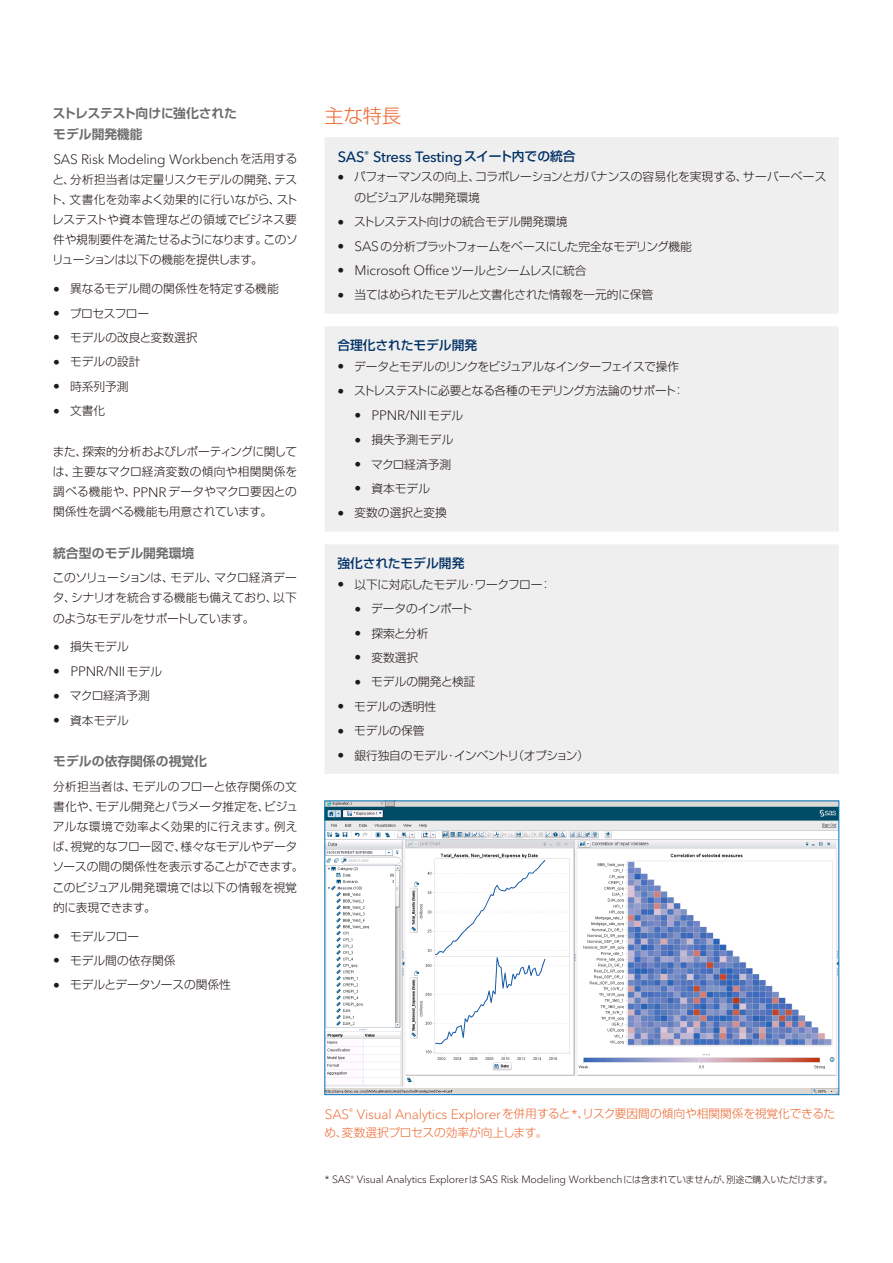
<style>
.page{position:relative;width:893px;height:1263px;background:#fff}
.page>*{position:absolute;margin:0;border:0;box-sizing:border-box;transform-origin:0 0}
.t1{font:300 19.2px "Shin Go Pr 6 N";color:#ec6b34}
.t2{font:500 14.85px "Avenir Next W1 G";letter-spacing:-.015em;color:#003064}
.t3{font:300 13.5px "Avenir Next W1 G";letter-spacing:-.015em;color:#221815}
.t4{font:700 12.75px/21.3px "Shin Go Pr 6 N De";color:#6d6c6c}
.t5{font:500 12.75px "Shin Go Pr 6 N";letter-spacing:-.005em;color:#003064}
.t6{font:300 11.7px/20.2px "Shin Go Pr 6 N";letter-spacing:-.005em;color:#221815;text-align:justify}
.t7{font:300 11.7px/19.2px "Shin Go Pr 6 N";letter-spacing:-.005em;color:#ec6b34}
.t8{font:300 11.7px "Shin Go Pr 6 N";letter-spacing:-.03em;color:#221815}
.t9{font:300 11.7px "Shin Go Pr 6 N";letter-spacing:-.035em;color:#221815}
.t10{font:300 10.5px "Avenir Next W1 G";letter-spacing:-.015em;color:#221815}
.s1{font-family:"Shin Go Pr 6 N";font-size:11.7px}
.s2{font-family:"Avenir Next W1 G";font-size:13.5px}
.s3{font-family:"Shin Go Pr 6 N";font-size:12.75px}
.s4{font-family:"Shin Go Pr 6 N";font-size:9px}
</style>
<div class="page">
<div style="left:325px;top:137px;width:514px;height:637px;background:#efefef"></div>
<img style="left:326px;top:802px;width:511px;height:291px">
<div style="left:324px;top:800px;width:515px;height:295px;border:1px solid #0076c0"></div>
<p class="t4" style="left:53px;top:101px;width:186px">ストレステスト向けに強化されたモデル開発機能</p>
<p class="t3" style="left:53px;top:151px;width:246px">SAS Risk Modeling Workbench<span class="s1">を活用する</span></p>
<p class="t6" style="left:51px;top:168px;width:249px">と、分析担当者は定量リスクモデルの開発、テスト、文書化を効率よく効果的に行いながら、ストレステストや資本管理などの領域でビジネス要件や規制要件を満たせるようになります。このソリューションは以下の機能を提供します。</p>
<p class="t6" style="left:53px;top:277px;width:227px"><span class="s2">•</span> 異なるモデル間の関係性を特定する機能</p>
<p class="t8" style="left:53px;top:303px;width:97px"><span class="s2">•</span> プロセスフロー</p>
<p class="t6" style="left:53px;top:326px;width:146px"><span class="s2">•</span> モデルの改良と変数選択</p>
<p class="t6" style="left:53px;top:351px;width:89px"><span class="s2">•</span> モデルの設計</p>
<p class="t6" style="left:53px;top:375px;width:77px"><span class="s2">•</span> 時系列予測</p>
<p class="t6" style="left:53px;top:400px;width:54px"><span class="s2">•</span> 文書化</p>
<p class="t6" style="left:53px;top:440px;width:246px">また、探索的分析およびレポーティングに関しては、主要なマクロ経済変数の傾向や相関関係を調べる機能や、<span class="s2">PPNR</span> データやマクロ要因との関係性を調べる機能も用意されています。</p>
<p class="t4" style="left:53px;top:542px;width:143px">統合型のモデル開発環境</p>
<p class="t6" style="left:52px;top:567px;width:246px">このソリューションは、モデル、マクロ経済データ、シナリオを統合する機能も備えており、以下のようなモデルをサポートしています。</p>
<p class="t6" style="left:53px;top:636px;width:77px"><span class="s2">•</span> 損失モデル</p>
<p class="t3" style="left:53px;top:663px;width:110px">• PPNR/NII <span class="s1">モデル</span></p>
<p class="t6" style="left:53px;top:685px;width:98px"><span class="s2">•</span> マクロ経済予測</p>
<p class="t6" style="left:53px;top:709px;width:77px"><span class="s2">•</span> 資本モデル</p>
<p class="t4" style="left:53px;top:750px;width:155px">モデルの依存関係の視覚化</p>
<p class="t6" style="left:52px;top:775px;width:253px;text-align:left">分析担当者は、モデルのフローと依存関係の文書化や、モデル開発とパラメータ推定を、ビジュアルな環境で効率よく効果的に行えます。例えば、視覚的なフロー図で、様々なモデルやデータソースの間の関係性を表示することができます。このビジュアル開発環境では以下の情報を視覚的に表現できます。</p>
<p class="t6" style="left:53px;top:925px;width:88px"><span class="s2">•</span> モデルフロー</p>
<p class="t6" style="left:53px;top:949px;width:124px"><span class="s2">•</span> モデル間の依存関係</p>
<p class="t6" style="left:53px;top:974px;width:179px"><span class="s2">•</span> モデルとデータソースの関係性</p>
<h1 class="t1" style="left:325px;top:100px;width:78px">主な特長</h1>
<p class="t2" style="left:338px;top:147px;width:240px">SAS<sup>®</sup> Stress Testing<span class="s3">スイート内での統合</span></p>
<p class="t6" style="left:354px;top:166px;width:474px;text-indent:-17px"><span class="s2">•</span> パフォーマンスの向上、コラボレーションとガバナンスの容易化を実現する、サーバーベースのビジュアルな開発環境</p>
<p class="t6" style="left:337px;top:210px;width:232px"><span class="s2">•</span> ストレステスト向けの統合モデル開発環境</p>
<p class="t6" style="left:337px;top:235px;width:356px"><span class="s2">• SAS</span> の分析プラットフォームをベースにした完全なモデリング機能</p>
<p class="t3" style="left:337px;top:263px;width:251px">• Microsoft Office<span class="s1">ツールとシームレスに統合</span></p>
<p class="t6" style="left:337px;top:284px;width:317px"><span class="s2">•</span> 当てはめられたモデルと文書化された情報を一元的に保管</p>
<p class="t5" style="left:337px;top:335px;width:141px">合理化されたモデル開発</p>
<p class="t9" style="left:337px;top:357px;width:343px"><span class="s2">•</span> データとモデルのリンクをビジュアルなインターフェイスで操作</p>
<p class="t8" style="left:337px;top:381px;width:349px"><span class="s2">•</span> ストレステストに必要となる各種のモデリング方法論のサポート：</p>
<p class="t3" style="left:354px;top:407px;width:110px">• PPNR/NII <span class="s1">モデル</span></p>
<p class="t6" style="left:354px;top:428px;width:101px"><span class="s2">•</span> 損失予測モデル</p>
<p class="t6" style="left:354px;top:453px;width:98px"><span class="s2">•</span> マクロ経済予測</p>
<p class="t6" style="left:354px;top:477px;width:77px"><span class="s2">•</span> 資本モデル</p>
<p class="t6" style="left:337px;top:502px;width:111px"><span class="s2">•</span> 変数の選択と変換</p>
<p class="t5" style="left:337px;top:553px;width:129px">強化されたモデル開発</p>
<p class="t6" style="left:337px;top:573px;width:216px"><span class="s2">•</span> 以下に対応したモデル・ワークフロー：</p>
<p class="t6" style="left:354px;top:597px;width:120px"><span class="s2">•</span> データのインポート</p>
<p class="t6" style="left:354px;top:622px;width:76px"><span class="s2">•</span> 探索と分析</p>
<p class="t6" style="left:354px;top:646px;width:65px"><span class="s2">•</span> 変数選択</p>
<p class="t6" style="left:354px;top:671px;width:123px"><span class="s2">•</span> モデルの開発と検証</p>
<p class="t6" style="left:337px;top:695px;width:100px"><span class="s2">•</span> モデルの透明性</p>
<p class="t6" style="left:337px;top:720px;width:89px"><span class="s2">•</span> モデルの保管</p>
<p class="t6" style="left:337px;top:744px;width:253px"><span class="s2">•</span> 銀行独自のモデル・インベントリ（オプション）</p>
<p class="t7" style="left:324px;top:1103px;width:512px"><span class="s2">SAS</span><sup>®</sup> <span class="s2">Visual Analytics Explorer</span>を併用すると<span class="s2">*</span>、リスク要因間の傾向や相関関係を視覚化できるため、変数選択プロセスの効率が向上します。</p>
<p class="t10" style="left:325px;top:1173px;width:509px">* SAS<sup>®</sup> Visual Analytics Explorer<span class="s4">は</span>SAS Risk Modeling Workbench<span class="s4">には含まれていませんが、別途ご購入いただけます。</span></p>
</div>
